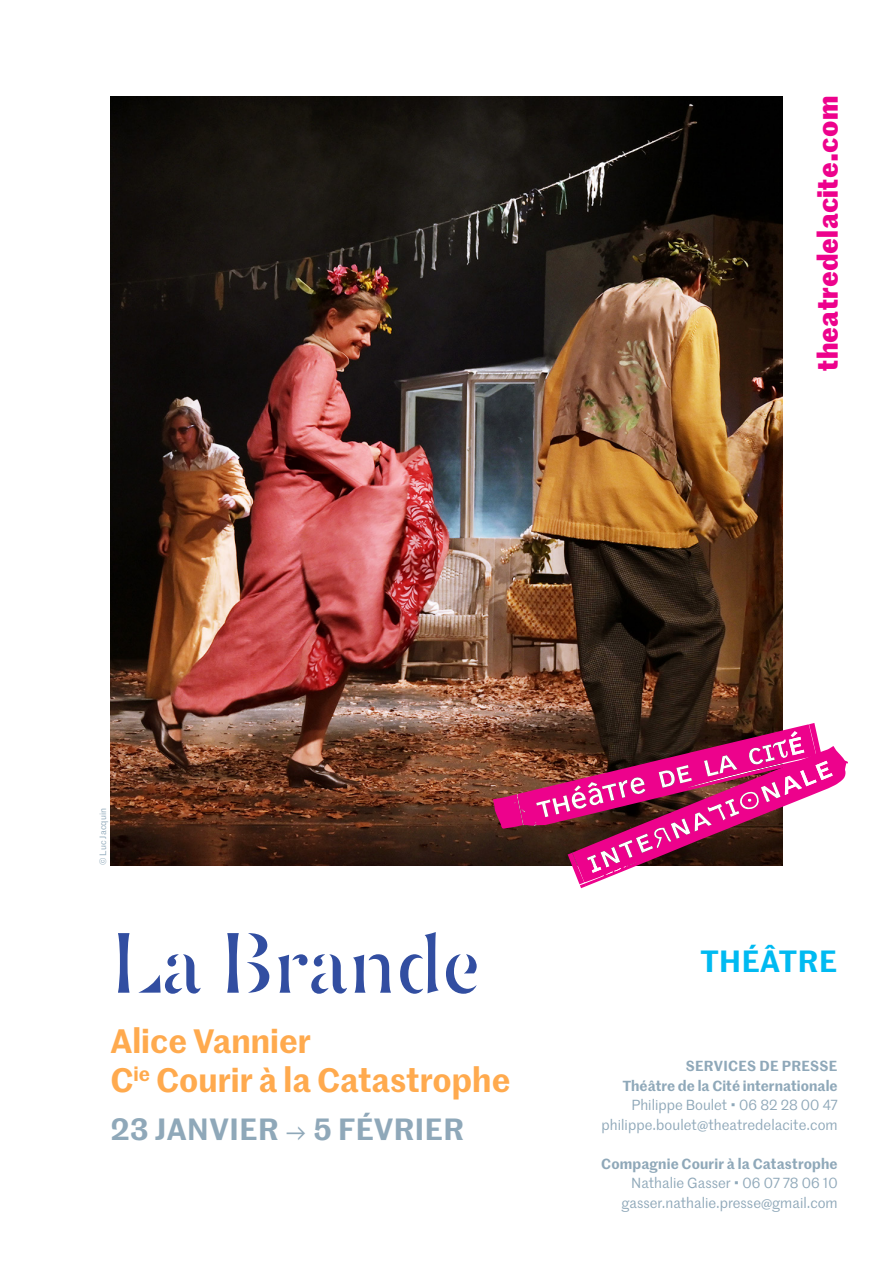
<style>
.page{position:relative;width:893px;height:1263px;background:#fff}
.page>*{position:absolute;margin:0;border:0;box-sizing:border-box;transform-origin:0 0}
.t1{font:87px "Graduel Sirius";color:#324ea1}
.t2{font:600 33px/39px "Marr Sans";color:#ffaa4e}
.t3{font:600 30px "Marr Sans";letter-spacing:.02em;color:#8fa8b9}
.t4{font:600 30px "Marr Sans";letter-spacing:.025em;color:#00baf1}
.t5{font:700 27px "Marr Sans";letter-spacing:.01em;color:#ed028c}
.t6{font:14.25px/19.5px "Marr Sans";color:#8fa8b9;text-align:right}
.t7{font:600 14.25px/19.5px "Marr Sans";letter-spacing:.01em;color:#8fa8b9;text-align:right}
.t8{font:9px "Marr Sans";letter-spacing:.01em;color:#8fa8b9}
.s1{font-family:"Graduel Rastaban";font-weight:400}
</style>
<div class="page">
<img style="left:111px;top:96px;width:671px;height:769px">
<svg style="left:493px;top:723px;width:355px;height:165px"></svg>
<h3 class="t5" style="left:807px;top:371px;width:276px;rotate:-90deg">theatredelacite.com</h3>
<p class="t8" style="left:97px;top:865px;width:59px;rotate:-90deg">© Luc Jacquin</p>
<h1 class="t1" style="left:111px;top:889px;width:373px">La Brande</h1>
<h2 class="t2" style="left:111px;top:1020px;width:401px">Alice Vannier<br>C<sup>ie</sup> Courir à la Catastrophe</h2>
<h3 class="t3" style="left:111px;top:1107px;width:355px">23 JANVIER <span class="s1">→</span> 5 FÉVRIER</h3>
<h3 class="t4" style="left:701px;top:938px;width:138px">THÉÂTRE</h3>
<p class="t7" style="left:623px;top:1055px;width:217px">SERVICES DE PRESSE<br>Théâtre de la Cité internationale</p>
<p class="t6" style="left:601px;top:1095px;width:238px">Philippe Boulet • 06 82 28 00 47 philippe.boulet@theatredelacite.com</p>
<p class="t7" style="left:601px;top:1153px;width:238px">Compagnie Courir à la Catastrophe</p>
<p class="t6" style="left:621px;top:1173px;width:218px">Nathalie Gasser • 06 07 78 06 10 gasser.nathalie.presse@gmail.com</p>
</div>
